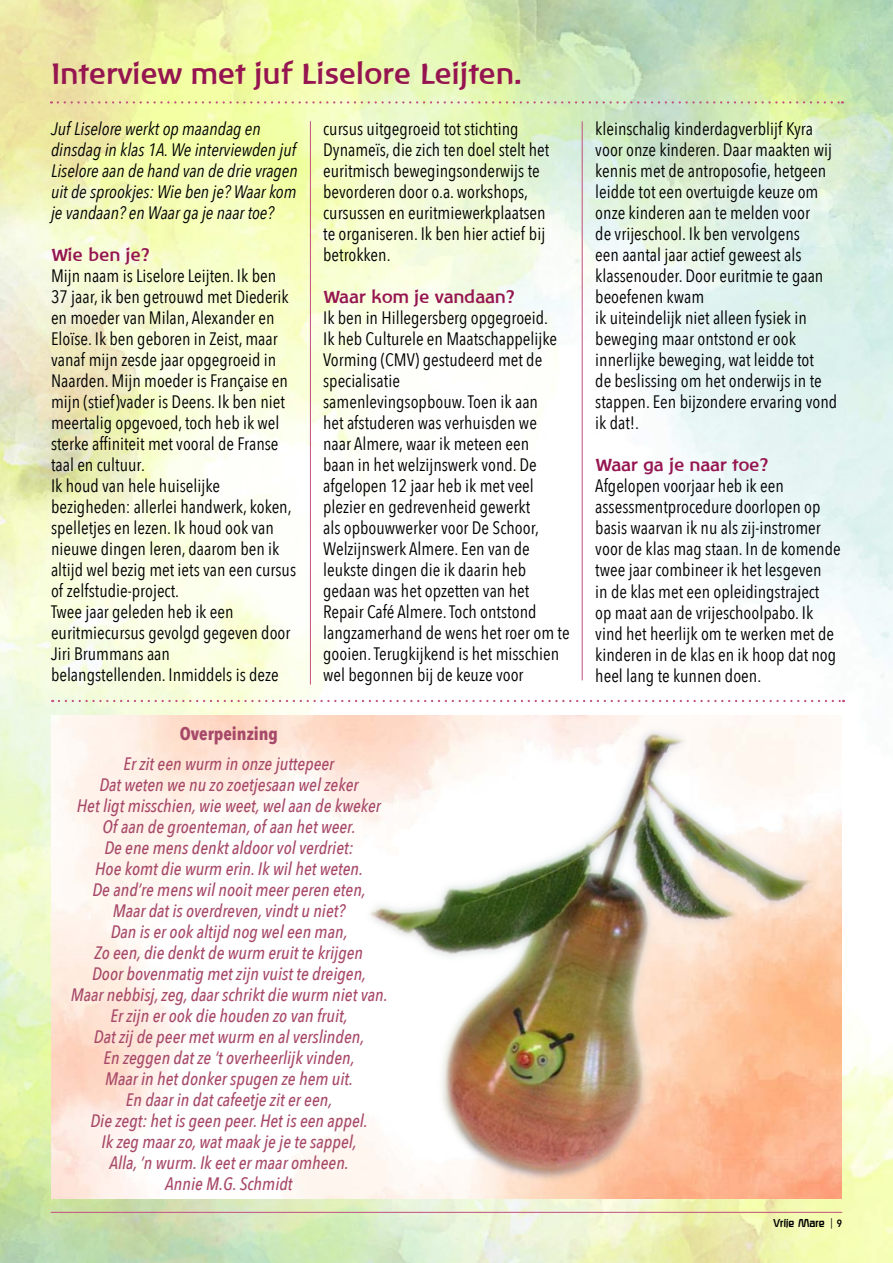
<style>
.page{position:relative;width:893px;height:1263px;background:#fff}
.page>*{position:absolute;margin:0;border:0;box-sizing:border-box;transform-origin:0 0}
.t1{font:700 30px "Baar Philos";color:#951550}
.t2{font:18px/21px "Avenir Next Condensed";color:#000}
.t3{font:italic 500 18px/21px "Avenir Next Condensed";color:#a74969;text-align:center}
.t4{font:italic 18px/21px "Avenir Next Condensed";color:#000}
.t5{font:700 18px "Baar Philos";color:#951550}
.t6{font:700 18px "Avenir Next Condensed";color:#a74969}
.t7{font:700 10.5px "Roggenkamp";color:#000;scale:.95 1}
.s1{font-family:"Avenir Next Condensed";font-weight:400}
.s2{font-family:"Avenir Next Condensed";font-weight:600}
</style>
<div class="page">
<img style="left:0;top:0;width:893px;height:1263px">
<img style="left:51px;top:716px;width:231px;height:483px">
<svg style="left:58px;top:101px;width:785px;height:3px;background:#dcd3aa"></svg>
<hr style="left:310px;top:122px;width:1px;height:562px;background:#c14f81">
<hr style="left:582px;top:122px;width:1px;height:558px;background:#c14f81">
<hr style="left:51px;top:1212px;width:791px;height:1px;background:#c14f81">
<svg style="left:59px;top:700px;width:223px;height:2px"></svg>
<img style="left:282px;top:636px;width:579px;height:615px">
<h1 class="t1" style="left:51px;top:56px;width:472px">Interview met juf Liselore Leijten.</h1>
<p class="t4" style="left:51px;top:118px;width:248px">Juf Liselore werkt op maandag en dinsdag in klas 1A. We interviewden juf Liselore aan de hand van de drie vragen uit de sprookjes: Wie ben je? Waar kom je vandaan? en Waar ga je naar toe?</p>
<p class="t5" style="left:51px;top:245px;width:100px">Wie ben je?</p>
<p class="t2" style="left:51px;top:264px;width:247px">Mijn naam is Liselore Leijten. Ik ben 37 jaar, ik ben getrouwd met Diederik en moeder van Milan, Alexander en Eloïse. Ik ben geboren in Zeist, maar vanaf mijn zesde jaar opgegroeid in Naarden. Mijn moeder is Française en mijn (stief)vader is Deens. Ik ben niet meertalig opgevoed, toch heb ik wel sterke affiniteit met vooral de Franse taal en cultuur.<br>Ik houd van hele huiselijke bezigheden: allerlei handwerk, koken, spelletjes en lezen. Ik houd ook van nieuwe dingen leren, daarom ben ik altijd wel bezig met iets van een cursus of zelfstudie-project.<br>Twee jaar geleden heb ik een euritmiecursus gevolgd gegeven door Jiri Brummans aan<br>belangstellenden. Inmiddels is deze</p>
<p class="t2" style="left:323px;top:118px;width:228px">cursus uitgegroeid tot stichting<br>Dynameïs, die zich ten doel stelt het euritmisch bewegingsonderwijs te bevorderen door o.a. workshops, cursussen en euritmiewerkplaatsen te organiseren. Ik ben hier actief bij betrokken.</p>
<p class="t5" style="left:323px;top:287px;width:193px">Waar kom je vandaan?</p>
<p class="t2" style="left:323px;top:307px;width:248px">Ik ben in Hillegersberg opgegroeid.<br>Ik heb Culturele en Maatschappelijke<br>Vorming (CMV) gestudeerd met de specialisatie<br>samenlevingsopbouw. Toen ik aan<br>het afstuderen was verhuisden we<br>naar Almere, waar ik meteen een<br>baan in het welzijnswerk vond. De afgelopen 12 jaar heb ik met veel plezier en gedrevenheid gewerkt<br>als opbouwwerker voor De Schoor,<br>Welzijnswerk Almere. Een van de leukste dingen die ik daarin heb gedaan was het opzetten van het<br>Repair Café Almere. Toch ontstond langzamerhand de wens het roer om te gooien. Terugkijkend is het misschien wel begonnen bij de keuze voor</p>
<p class="t6" style="left:180px;top:723px;width:100px">Overpeinzing</p>
<p class="t3" style="left:71px;top:753px;width:318px">Er zit een wurm in onze juttepeer<br>Dat weten we nu zo zoetjesaan wel zeker<br>Het ligt misschien, wie weet, wel aan de kweker Of aan de groenteman, of aan het weer.<br>De ene mens denkt aldoor vol verdriet:<br>Hoe komt die wurm erin. Ik wil het weten.<br>De and’re mens wil nooit meer peren eten,<br>Maar dat is overdreven, vindt u niet?<br>Dan is er ook altijd nog wel een man,<br>Zo een, die denkt de wurm eruit te krijgen<br>Door bovenmatig met zijn vuist te dreigen,<br>Maar nebbisj, zeg, daar schrikt die wurm niet van.<br>Er zijn er ook die houden zo van fruit,<br>Dat zij de peer met wurm en al verslinden,<br>En zeggen dat ze ‘t overheerlijk vinden,<br>Maar in het donker spugen ze hem uit.<br>En daar in dat cafeetje zit er een,<br>Die zegt: het is geen peer. Het is een appel.<br>Ik zeg maar zo, wat maak je je te sappel,<br>Alla, ’n wurm. Ik eet er maar omheen.<br>Annie M.G. Schmidt</p>
<p class="t2" style="left:595px;top:118px;width:243px">kleinschalig kinderdagverblijf Kyra voor onze kinderen. Daar maakten wij kennis met de antroposofie, hetgeen leidde tot een overtuigde keuze om onze kinderen aan te melden voor<br>de vrijeschool. Ik ben vervolgens<br>een aantal jaar actief geweest als klassenouder. Door euritmie te gaan beoefenen kwam<br>ik uiteindelijk niet alleen fysiek in beweging maar ontstond er ook innerlijke beweging, wat leidde tot<br>de beslissing om het onderwijs in te stappen. Een bijzondere ervaring vond ik dat!.</p>
<p class="t5" style="left:595px;top:455px;width:174px">Waar ga je naar toe?</p>
<p class="t2" style="left:595px;top:475px;width:247px">Afgelopen voorjaar heb ik een assessmentprocedure doorlopen op basis waarvan ik nu als zij-instromer voor de klas mag staan. In de komende twee jaar combineer ik het lesgeven<br>in de klas met een opleidingstraject<br>op maat aan de vrijeschoolpabo. Ik vind het heerlijk om te werken met de kinderen in de klas en ik hoop dat nog heel lang te kunnen doen.</p>
<p class="t7" style="left:773px;top:1216px;width:74px">Vrije Mare <span class="s1">|</span> <span class="s2">9</span></p>
</div>
